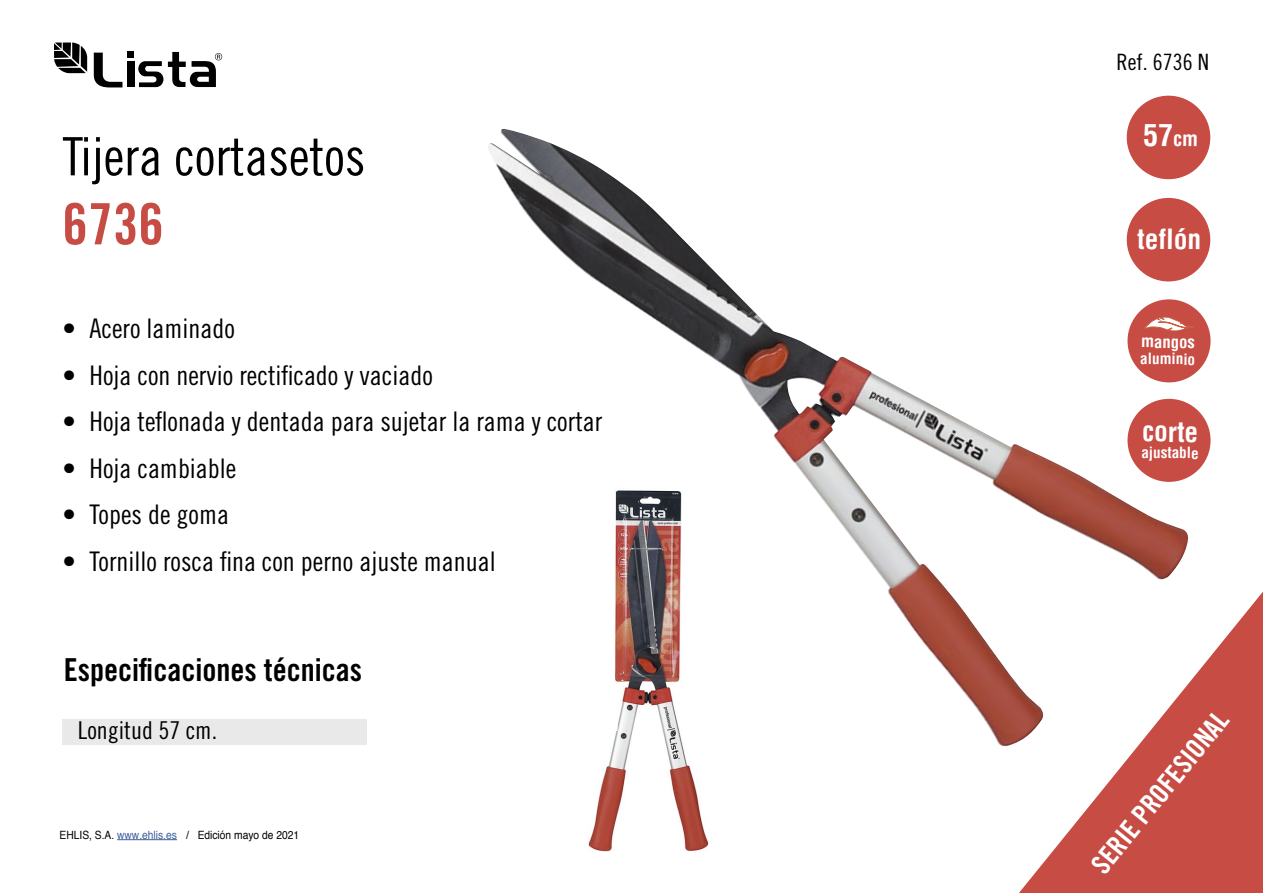
<style>
.page{position:relative;width:1263px;height:893px;background:#fff}
.page>*{position:absolute;margin:0;border:0;box-sizing:border-box;transform-origin:0 0}
.t1{font:57px "Trade Gothic LT Std Bd Cn 20";color:#c64c44}
.t2{font:52.95px "Trade Gothic LT Std Cn 18";color:#000}
.t3{font:31.65px "Trade Gothic LT Std Bd Cn 20";color:#000}
.t4{font:700 condensed 30px "Helvetica";color:#fff}
.t5{font:27.45px "Trade Gothic LT Std Bd Cn 20";color:#fff}
.t6{font:700 condensed 27.3px "Helvetica";color:#fff}
.t7{font:27px "Trade Gothic LT Std Cn 18";color:#000}
.t8{font:24.6px "Trade Gothic LT Std Cn 18";color:#000}
.t9{font:22.5px "Trade Gothic LT Std Cn 18";color:#000}
.t10{font:700 condensed 16.65px "Helvetica";color:#fff}
.t11{font:700 condensed 15.15px "Helvetica";color:#fff}
.t12{font:11.4px "Helvetica";color:#000;scale:.9 1}
.s1{color:#3e5e99}
.s2{font-size:20.4px}
</style>
<div class="page">
<hr style="left:117px;top:839px;width:60px;height:1px;background:#3e5e99">
<div style="left:63px;top:719px;width:304px;height:26px;background:#e9e9e9"></div>
<svg style="left:54px;top:42px;width:33px;height:31px"></svg>
<svg style="left:94px;top:53px;width:28px;height:34px"></svg>
<div style="left:127px;top:62px;width:7px;height:25px;background:#000"></div>
<div style="left:127px;top:51px;width:7px;height:7px;background:#000"></div>
<svg style="left:138px;top:52px;width:84px;height:35px"></svg>
<svg style="left:1019px;top:592px;width:244px;height:301px;fill:#c64c44"></svg>
<img style="left:488px;top:129px;width:700px;height:619px">
<img style="left:583px;top:476px;width:133px;height:376px">
<div style="left:1126px;top:95px;width:84px;height:84px;background:#c64c44;border-radius:50%"></div>
<div style="left:1126px;top:198px;width:84px;height:84px;background:#c64c44;border-radius:50%"></div>
<div style="left:1127px;top:299px;width:84px;height:84px;background:#c64c44;border-radius:50%"></div>
<div style="left:1127px;top:399px;width:84px;height:83px;background:#c64c44;border-radius:50%"></div>
<svg style="left:1144px;top:317px;width:50px;height:14px"></svg>
<h2 class="t2" style="left:63px;top:125px;width:304px">Tijera cortasetos</h2>
<h1 class="t1" style="left:63px;top:189px;width:103px">6736</h1>
<p class="t7" style="left:63px;top:313px;width:174px">• Acero laminado</p>
<p class="t7" style="left:63px;top:359px;width:372px">• Hoja con nervio rectificado y vaciado</p>
<p class="t7" style="left:63px;top:406px;width:541px">• Hoja teflonada y dentada para sujetar la rama y cortar</p>
<p class="t7" style="left:63px;top:452px;width:175px">• Hoja cambiable</p>
<p class="t7" style="left:63px;top:499px;width:168px">• Topes de goma</p>
<p class="t7" style="left:63px;top:545px;width:435px">• Tornillo rosca fina con perno ajuste manual</p>
<p class="t3" style="left:64px;top:651px;width:300px">Especificaciones técnicas</p>
<p class="t8" style="left:78px;top:716px;width:141px">Longitud 57 cm.</p>
<p class="t12" style="left:60px;top:826px;width:268px">EHLIS, S.A. <span class="s1">www.ehlis.es</span> / Edición mayo de 2021</p>
<p class="t9" style="left:1116px;top:49px;width:94px">Ref. 6736 N</p>
<p class="t4" style="left:1144px;top:117px;width:56px;rotate:1deg">57<span class="s2">cm</span></p>
<p class="t6" style="left:1138px;top:222px;width:65px;rotate:1deg">teflón</p>
<p class="t10" style="left:1141px;top:331px;width:55px;rotate:1deg">mangos</p>
<p class="t11" style="left:1140px;top:349px;width:56px;rotate:1deg">aluminio</p>
<p class="t6" style="left:1142px;top:415px;width:58px;rotate:1deg">corte</p>
<p class="t11" style="left:1141px;top:443px;width:59px;rotate:1deg">ajustable</p>
<p class="t5" style="left:1084px;top:859px;width:201px;rotate:-51deg">SERIE PROFESIONAL</p>
</div>
